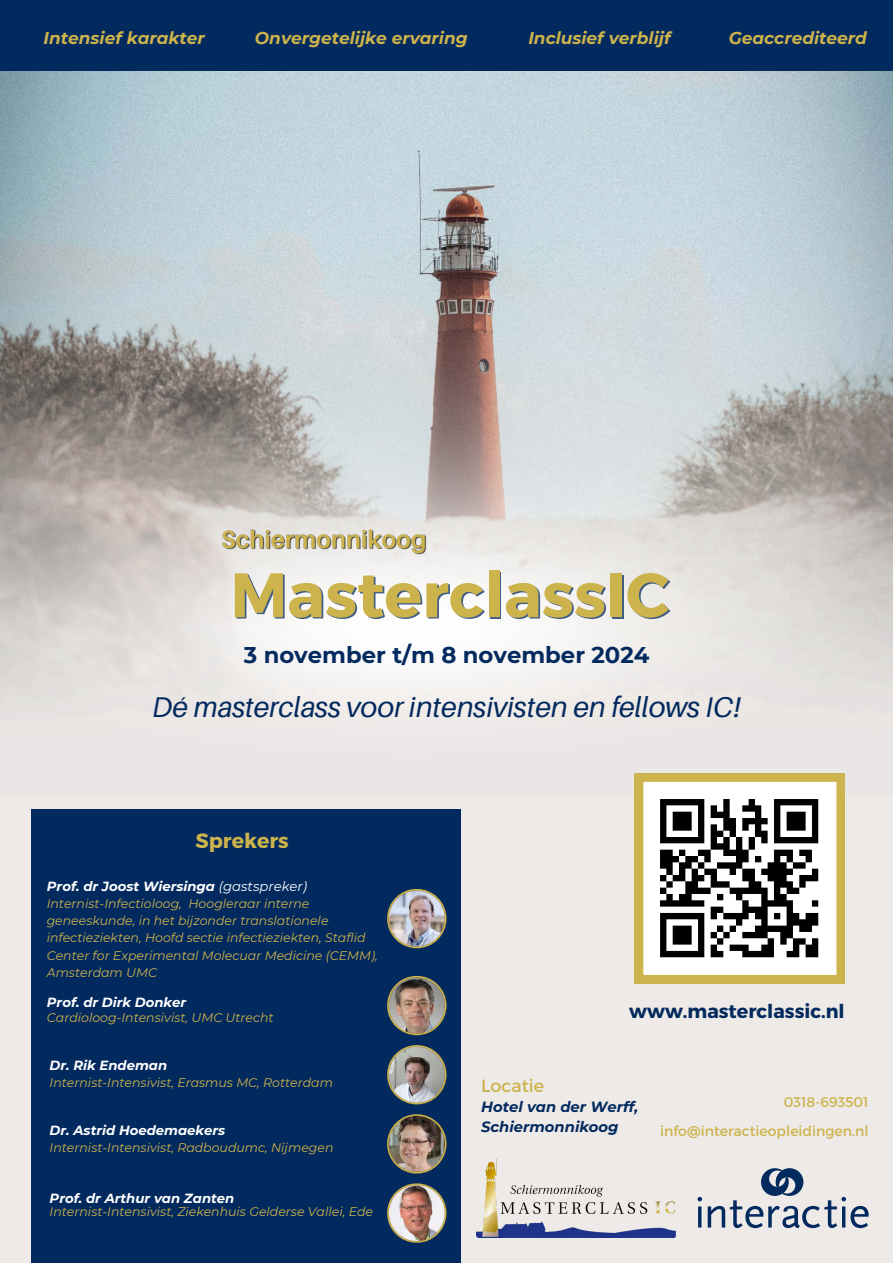
<style>
.page{position:relative;width:893px;height:1263px;background:#edeae7}
.page>*{position:absolute;margin:0;border:0;box-sizing:border-box;transform-origin:0 0}
.t1{font:700 62.62px "Montserrat";color:rgb(3 42 95/.75)}
.t2{font:italic 28.5px "Aileron";color:#032a5f}
.t3{font:700 22.73px "Montserrat";color:#032a5f}
.t4{font:700 20.55px "Montserrat";color:#cdb34c}
.t5{font:700 19.12px "Montserrat";color:#032a5f}
.t6{font:17.62px "Montserrat";color:#cdb34c}
.t7{font:italic 700 17.02px "Montserrat";color:#cdb34c}
.t8{font:italic 700 14.77px "Montserrat";color:#032a5f}
.t9{font:14.1px "Montserrat";color:#cdb34c}
.t10{font:italic 700 13.27px "Montserrat";color:#fff}
.t11{font:italic 12.52px/17.4px "Montserrat";color:#cdb34c}
.s1{font-weight:400}
</style>
<div class="page">
<img style="left:0;top:71px;width:893px;height:725px">
<img style="left:0;top:347px;width:893px;height:439px">
<img style="left:222px;top:524px;width:209px;height:31px">
<div style="left:0;top:0;width:893px;height:71px;background:#032a5f"></div>
<div style="left:31px;top:809px;width:429px;height:454px;background:#032a5f"></div>
<img style="left:387px;top:1183px;width:59px;height:60px">
<img style="left:387px;top:1114px;width:59px;height:60px">
<svg style="left:387px;top:1045px;width:59px;height:59px"></svg>
<img style="left:387px;top:976px;width:59px;height:59px">
<img style="left:387px;top:889px;width:59px;height:59px">
<svg style="left:635px;top:773px;width:210px;height:210px"></svg>
<svg style="left:697px;top:1168px;width:171px;height:60px"></svg>
<img style="left:476px;top:1159px;width:199px;height:78px">
<p class="t7" style="left:43px;top:28px;width:163px">Intensief karakter</p>
<p class="t7" style="left:255px;top:28px;width:214px">Onvergetelijke ervaring</p>
<p class="t7" style="left:729px;top:28px;width:140px">Geaccrediteerd</p>
<p class="t7" style="left:528px;top:28px;width:144px">Inclusief verblijf</p>
<h1 class="t1" style="left:232px;top:555px;width:440px">MasterclassIC</h1>
<h3 class="t3" style="left:244px;top:641px;width:407px">3 november t/m 8 november 2024</h3>
<p class="t2" style="left:152px;top:689px;width:590px">Dé masterclass voor intensivisten en fellows IC!</p>
<p class="t4" style="left:195px;top:827px;width:95px">Sprekers</p>
<p class="t10" style="left:47px;top:878px;width:262px">Prof. dr Joost Wiersinga <span class="s1">(gastspreker)</span></p>
<h5 class="t11" style="left:47px;top:894px;width:333px">Internist-Infectioloog, Hoogleraar interne geneeskunde, in het bijzonder translationele infectieziekten, Hoofd sectie infectieziekten, Staflid Center for Experimental Molecuar Medicine (CEMM), Amsterdam UMC</h5>
<p class="t10" style="left:47px;top:994px;width:141px">Prof. dr Dirk Donker</p>
<h4 class="t11" style="left:47px;top:1009px;width:228px">Cardioloog-Intensivist, UMC Utrecht</h4>
<p class="t10" style="left:50px;top:1057px;width:119px">Dr. Rik Endeman</p>
<h6 class="t11" style="left:50px;top:1073px;width:285px">Internist-Intensivist, Erasmus MC, Rotterdam</h6>
<p class="t10" style="left:50px;top:1122px;width:177px">Dr. Astrid Hoedemaekers</p>
<p class="t11" style="left:50px;top:1138px;width:285px">Internist-Intensivist, Radboudumc, Nijmegen</p>
<p class="t10" style="left:50px;top:1190px;width:186px">Prof. dr Arthur van Zanten</p>
<p class="t11" style="left:50px;top:1203px;width:325px">Internist-Intensivist, Ziekenhuis Gelderse Vallei, Ede</p>
<p class="t5" style="left:629px;top:998px;width:217px">www.masterclassic.nl</p>
<p class="t6" style="left:481px;top:1074px;width:65px">Locatie</p>
<p class="t8" style="left:481px;top:1098px;width:159px">Hotel van der Werff,</p>
<p class="t8" style="left:481px;top:1118px;width:139px">Schiermonnikoog</p>
<p class="t9" style="left:783px;top:1092px;width:86px">0318-693501</p>
<p class="t9" style="left:660px;top:1122px;width:210px">info@interactieopleidingen.nl</p>
</div>
